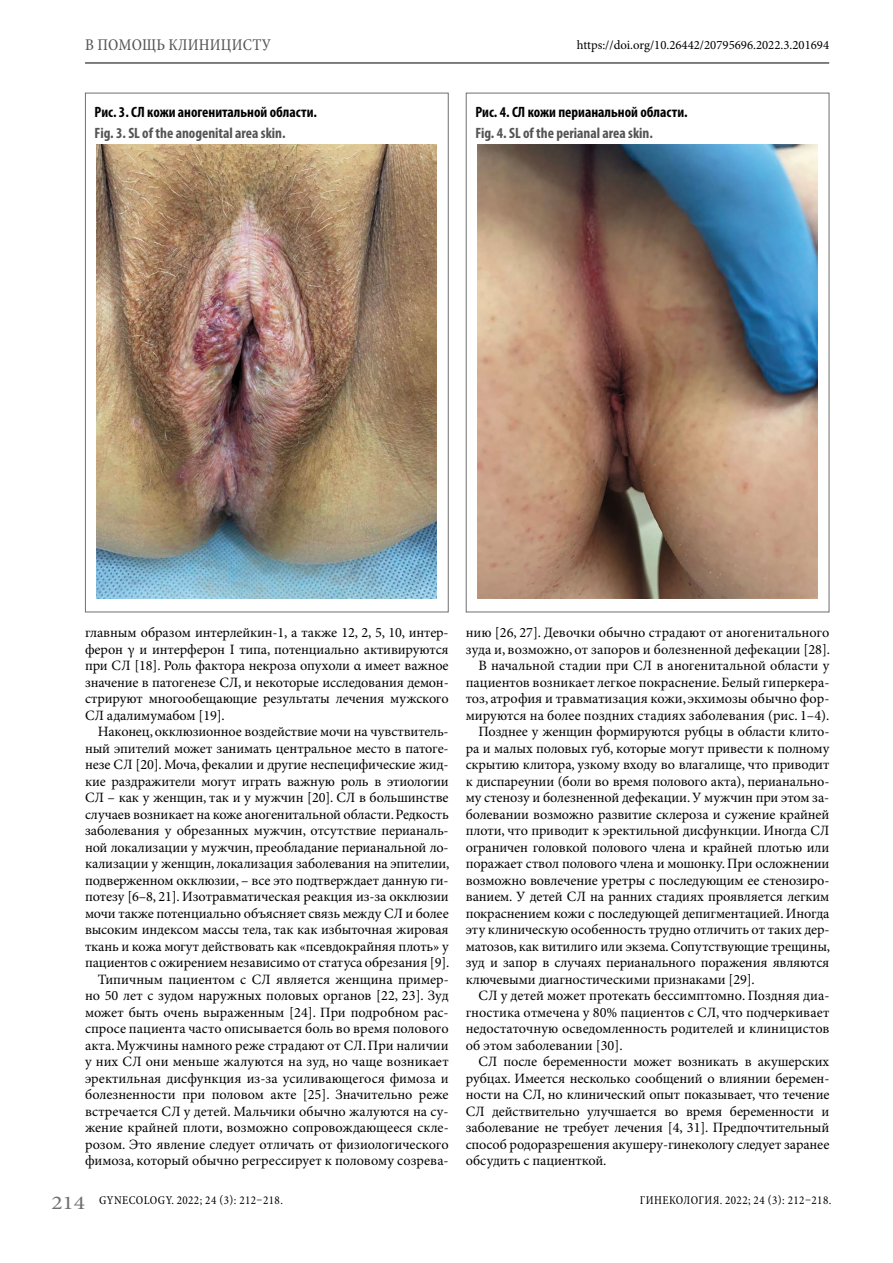
<style>
.page{position:relative;width:893px;height:1263px;background:#fff}
.page>*{position:absolute;margin:0;border:0;box-sizing:border-box;transform-origin:0 0}
.t1{font:19.5px "Minion Pro";color:#6f6f6f;scale:1.2 1}
.t2{font:condensed 16.5px "Minion Pro";color:#545454}
.t3{font:700 condensed 15px "Myriad Pro";color:#000}
.t4{font:700 condensed 15px "Myriad Pro";color:#545454}
.t5{font:14.25px/16.5px "Minion Pro";letter-spacing:-.005em;color:#000;text-align:justify}
.t6{font:12.75px "Minion Pro";color:#000}
.t7{font:condensed 12px "Minion Pro";letter-spacing:.035em;color:#000}
</style>
<div class="page">
<hr style="left:85px;top:63px;width:744px;height:1px;background:#000">
<img style="left:97px;top:145px;width:340px;height:453px">
<img style="left:477px;top:145px;width:341px;height:453px">
<p class="t2" style="left:85px;top:35px;width:25px">В помощь</p>
<p class="t2" style="left:169px;top:35px;width:12px">клиницисту</p>
<p class="t6" style="left:577px;top:37px;width:254px">https://doi.org/10.26442/20795696.2022.3.201694</p>
<p class="t3" style="left:95px;top:104px;width:224px">Рис. 3. СЛ кожи аногенитальной области.</p>
<p class="t4" style="left:95px;top:125px;width:193px">Fig. 3. SL of the anogenital area skin.</p>
<p class="t3" style="left:475px;top:104px;width:214px">Рис. 4. CЛ кожи перианальной области.</p>
<p class="t4" style="left:475px;top:125px;width:179px">Fig. 4. SL of the perianal area skin.</p>
<p class="t5" style="left:85px;top:625px;width:365px">главным образом интерлейкин-1, а также 12, 2, 5, 10, интер&shy;ферон γ и интерферон I типа, потенциально активируются при СЛ [18]. Роль фактора некроза опухоли α имеет важное значение в патогенезе СЛ, и некоторые исследования демон&shy;стрируют многообещающие результаты лечения мужского СЛ адалимумабом [19].</p>
<p class="t5" style="left:85px;top:724px;width:366px;text-align:right">Наконец, окклюзионное воздействие мочи на чувствитель&shy;ный эпителий может занимать центральное место в патоге&shy;незе СЛ [20]. Моча, фекалии и другие неспецифические жид&shy;кие раздражители могут играть важную роль в этиологии СЛ – как у женщин, так и у мужчин [20]. СЛ в большинстве случаев возникает на коже аногенитальной области. Редкость заболевания у обрезанных мужчин, отсутствие перианаль&shy;ной локализации у мужчин, преобладание перианальной ло&shy;кализации у женщин, локализация заболевания на эпителии, подверженном окклюзии, – все это подтверждает данную ги&shy;потезу [6–8, 21]. Изотравматическая реакция из-за окклюзии мочи также потенциально объясняет связь между СЛ и более высоким индексом массы тела, так как избыточная жировая ткань и кожа могут действовать как «псевдокрайняя плоть» у пациентов с ожирением независимо от статуса обрезания [9].<br>Типичным пациентом с СЛ является женщина пример&shy;но 50 лет с зудом наружных половых органов [22, 23]. Зуд может быть очень выраженным [24]. При подробном рас&shy;спросе пациента часто описывается боль во время полового акта. Мужчины намного реже страдают от СЛ. При наличии у них СЛ они меньше жалуются на зуд, но чаще возникает эректильная дисфункция из-за усиливающегося фимоза и болезненности при половом акте [25]. Значительно реже встречается СЛ у детей. Мальчики обычно жалуются на су&shy;жение крайней плоти, возможно сопровождающееся скле&shy;розом. Это явление следует отличать от физиологического фимоза, который обычно регрессирует к половому созрева-</p>
<p class="t5" style="left:466px;top:625px;width:365px">нию [26, 27]. Девочки обычно страдают от аногенитального</p>
<p class="t5" style="left:466px;top:642px;width:366px">зуда и, возможно, от запоров и болезненной дефекации [28].</p>
<p class="t5" style="left:478px;top:658px;width:352px">В начальной стадии при СЛ в аногенитальной области у</p>
<p class="t5" style="left:466px;top:675px;width:365px">пациентов возникает легкое покраснение. Белый гиперкера-</p>
<p class="t5" style="left:466px;top:691px;width:365px">тоз, атрофия и травматизация кожи, экхимозы обычно фор-</p>
<p class="t5" style="left:466px;top:708px;width:365px">мируются на более поздних стадиях заболевания (рис. 1–4).</p>
<p class="t5" style="left:478px;top:724px;width:352px">Позднее у женщин формируются рубцы в области клито-</p>
<p class="t5" style="left:466px;top:741px;width:365px">ра и малых половых губ, которые могут привести к полному</p>
<p class="t5" style="left:466px;top:757px;width:365px">скрытию клитора, узкому входу во влагалище, что приводит</p>
<p class="t5" style="left:466px;top:774px;width:365px">к диспареунии (боли во время полового акта), перианально-</p>
<p class="t5" style="left:466px;top:790px;width:365px">му стенозу и болезненной дефекации. У мужчин при этом за-</p>
<p class="t5" style="left:466px;top:807px;width:365px">болевании возможно развитие склероза и сужение крайней</p>
<p class="t5" style="left:466px;top:823px;width:365px">плоти, что приводит к эректильной дисфункции. Иногда СЛ</p>
<p class="t5" style="left:466px;top:840px;width:365px">ограничен головкой полового члена и крайней плотью или</p>
<p class="t5" style="left:466px;top:856px;width:365px">поражает ствол полового члена и мошонку. При осложнении</p>
<p class="t5" style="left:466px;top:873px;width:365px">возможно вовлечение уретры с последующим ее стенозиро-</p>
<p class="t5" style="left:466px;top:889px;width:365px">ванием. У детей СЛ на ранних стадиях проявляется легким</p>
<p class="t5" style="left:466px;top:906px;width:365px">покраснением кожи с последующей депигментацией. Иногда</p>
<p class="t5" style="left:466px;top:922px;width:365px">эту клиническую особенность трудно отличить от таких дер-</p>
<p class="t5" style="left:466px;top:939px;width:366px">матозов, как витилиго или экзема. Сопутствующие трещины,</p>
<p class="t5" style="left:466px;top:955px;width:365px">зуд и запор в случаях перианального поражения являются</p>
<p class="t5" style="left:466px;top:972px;width:290px">ключевыми диагностическими признаками [29].</p>
<p class="t5" style="left:478px;top:988px;width:352px">СЛ у детей может протекать бессимптомно. Поздняя диа-</p>
<p class="t5" style="left:466px;top:1005px;width:365px">гностика отмечена у 80% пациентов с СЛ, что подчеркивает</p>
<p class="t5" style="left:466px;top:1021px;width:365px">недостаточную осведомленность родителей и клиницистов</p>
<p class="t5" style="left:466px;top:1038px;width:158px">об этом заболевании [30].</p>
<p class="t5" style="left:478px;top:1054px;width:352px">СЛ после беременности может возникать в акушерских</p>
<p class="t5" style="left:466px;top:1071px;width:365px">рубцах. Имеется несколько сообщений о влиянии беремен-</p>
<p class="t5" style="left:466px;top:1087px;width:365px">ности на СЛ, но клинический опыт показывает, что течение</p>
<p class="t5" style="left:466px;top:1104px;width:365px">СЛ действительно улучшается во время беременности и</p>
<p class="t5" style="left:466px;top:1120px;width:365px">заболевание не требует лечения [4, 31]. Предпочтительный</p>
<p class="t5" style="left:466px;top:1137px;width:365px">способ родоразрешения акушеру-гинекологу следует заранее</p>
<p class="t5" style="left:466px;top:1153px;width:142px">обсудить с пациенткой.</p>
<h1 class="t1" style="left:51px;top:1191px;width:30px">214</h1>
<p class="t7" style="left:99px;top:1193px;width:185px">GYNECOLOGY. 2022; 24 (3): 212–218.</p>
<p class="t7" style="left:640px;top:1193px;width:193px">ГИНЕКОЛОГИЯ. 2022; 24 (3): 212–218.</p>
</div>
